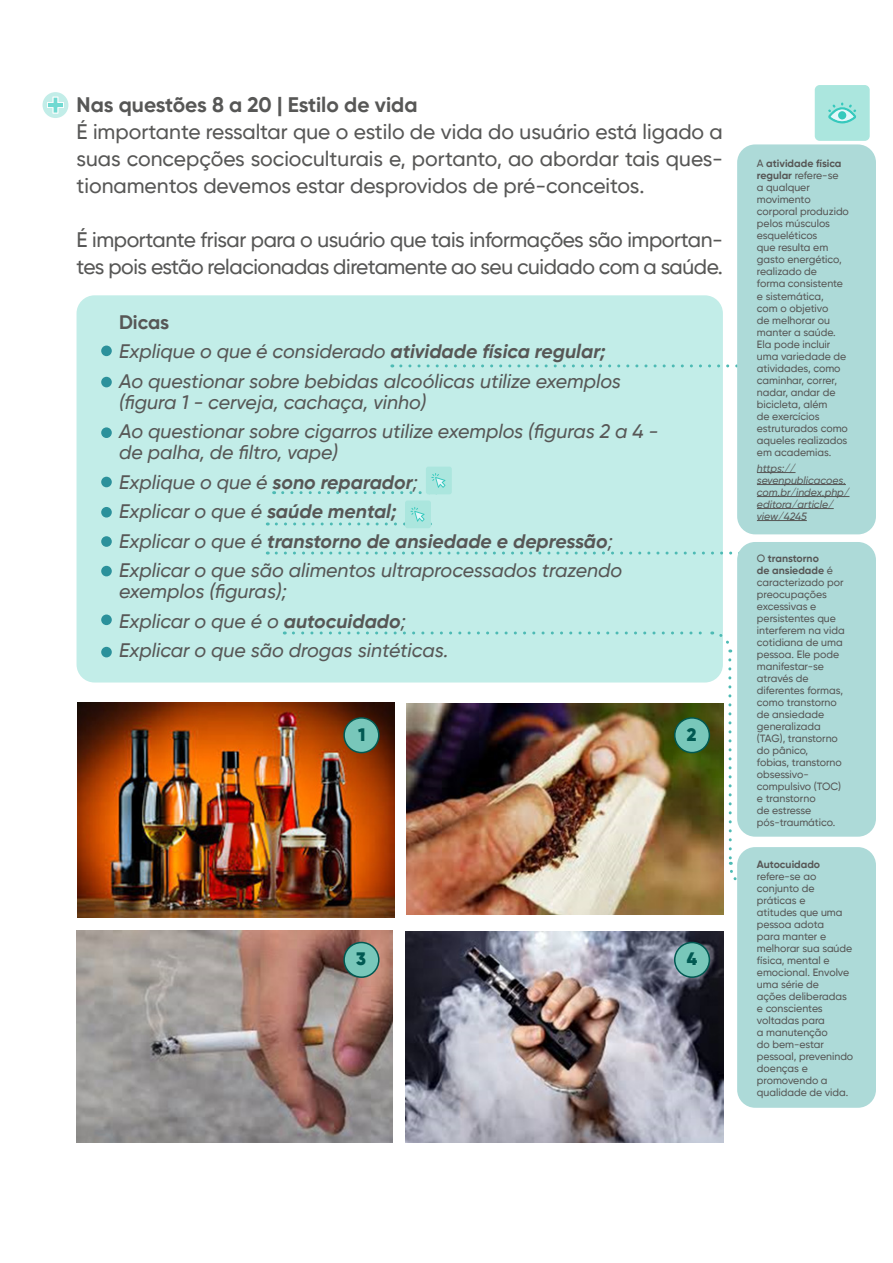
<style>
.page{position:relative;width:893px;height:1263px;background:#fff}
.page>*{position:absolute;margin:0;border:0;box-sizing:border-box;transform-origin:0 0}
.t1{font:500 21px/27px "Gilroy";letter-spacing:-.02em;color:#575756;text-align:justify}
.t2{font:700 21px "Gilroy";color:#575756}
.t3{font:italic 500 19.5px/29.5px "Gilroy";color:#575756}
.t4{font:900 18px "Gilroy";color:#005952}
.t5{font:500 10.5px/12px "Gilroy";color:#575756}
.t6{font:italic 500 10.5px/12px "Gilroy";color:#575756}
.t7{font:700 10.5px "Gilroy";color:#575756}
.s1{font-weight:700;font-style:normal}
.s2{font-weight:700}
</style>
<div class="page">
<div style="left:77px;top:295px;width:646px;height:387px;background:#c2ede8;border-radius:18px"></div>
<svg style="left:43px;top:92px;width:25px;height:26px"></svg>
<svg style="left:401px;top:364px;width:336px;height:3px"></svg>
<svg style="left:276px;top:551px;width:463px;height:3px"></svg>
<svg style="left:293px;top:631px;width:440px;height:21px"></svg>
<svg style="left:728px;top:660px;width:23px;height:221px"></svg>
<div style="left:815px;top:85px;width:55px;height:56px;background:#abe6de;border-radius:5px"></div>
<svg style="left:828px;top:103px;width:28px;height:20px"></svg>
<div style="left:838px;top:111px;width:8px;height:8px;background:#36c9bd;border-radius:50%"></div>
<div style="left:737px;top:144px;width:139px;height:390px;background:#addad8;border-radius:18px"></div>
<div style="left:737px;top:542px;width:139px;height:295px;background:#addad8;border-radius:18px"></div>
<div style="left:737px;top:847px;width:139px;height:261px;background:#addad8;border-radius:18px"></div>
<hr style="left:757px;top:472px;width:38px;height:1px;background:#575756">
<hr style="left:757px;top:484px;width:89px;height:1px;background:#575756">
<hr style="left:757px;top:496px;width:92px;height:1px;background:#575756">
<hr style="left:757px;top:508px;width:77px;height:1px;background:#575756">
<hr style="left:757px;top:520px;width:50px;height:1px;background:#575756">
<img style="left:77px;top:702px;width:318px;height:216px">
<img style="left:406px;top:703px;width:317px;height:212px">
<img style="left:77px;top:930px;width:315px;height:212px">
<img style="left:406px;top:931px;width:317px;height:211px">
<div style="left:675px;top:718px;width:34px;height:34px;background:#78c7ba;border-radius:50%"></div>
<div style="left:674px;top:717px;width:36px;height:36px;border:2px solid #005952;border-radius:50%"></div>
<div style="left:344px;top:718px;width:35px;height:34px;background:#78c7ba;border-radius:50%"></div>
<div style="left:343px;top:717px;width:36px;height:36px;border:2px solid #005952;border-radius:50%"></div>
<div style="left:344px;top:942px;width:35px;height:35px;background:#78c7ba;border-radius:50%"></div>
<div style="left:343px;top:942px;width:36px;height:36px;border:2px solid #005952;border-radius:50%"></div>
<div style="left:675px;top:942px;width:34px;height:35px;background:#78c7ba;border-radius:50%"></div>
<div style="left:674px;top:942px;width:36px;height:36px;border:2px solid #005952;border-radius:50%"></div>
<div style="left:405px;top:500px;width:26px;height:28px;background:#abe6de;border-radius:2px"></div>
<svg style="left:276px;top:507px;width:149px;height:18px"></svg>
<div style="left:426px;top:467px;width:26px;height:27px;background:#abe6de;border-radius:2px"></div>
<svg style="left:283px;top:473px;width:162px;height:21px"></svg>
<div style="left:101px;top:346px;width:11px;height:10px;background:#2b919b;border-radius:50%"></div>
<div style="left:101px;top:377px;width:11px;height:10px;background:#2b919b;border-radius:50%"></div>
<div style="left:101px;top:427px;width:11px;height:11px;background:#2b919b;border-radius:50%"></div>
<div style="left:101px;top:477px;width:11px;height:10px;background:#2b919b;border-radius:50%"></div>
<div style="left:101px;top:507px;width:11px;height:10px;background:#2b919b;border-radius:50%"></div>
<div style="left:101px;top:536px;width:11px;height:11px;background:#2b919b;border-radius:50%"></div>
<div style="left:101px;top:566px;width:11px;height:10px;background:#2b919b;border-radius:50%"></div>
<div style="left:101px;top:614px;width:11px;height:11px;background:#2b919b;border-radius:50%"></div>
<div style="left:101px;top:647px;width:11px;height:10px;background:#2b919b;border-radius:50%"></div>
<h1 class="t2" style="left:77px;top:92px;width:342px">Nas questões 8 a 20 | Estilo de vida</h1>
<h1 class="t1" style="left:77px;top:118px;width:648px">É importante ressaltar que o estilo de vida do usuário está ligado a suas concepções socioculturais e, portanto, ao abordar tais ques&shy;tionamentos devemos estar desprovidos de pré-conceitos.</h1>
<h1 class="t1" style="left:77px;top:226px;width:648px">É importante frisar para o usuário que tais informações são importan&shy;tes pois estão relacionadas diretamente ao seu cuidado com a saúde.</h1>
<h2 class="t3" style="left:119px;top:307px;width:504px"><span class="s1">Dicas<br></span>Explique o que é considerado <span class="s2">atividade física regular;<br></span>Ao questionar sobre bebidas alcoólicas utilize exemplos</h2>
<h2 class="t3" style="left:119px;top:387px;width:541px">(figura 1 - cerveja, cachaça, vinho)<br>Ao questionar sobre cigarros utilize exemplos (figuras 2 a 4 -</h2>
<h2 class="t3" style="left:119px;top:438px;width:505px">de palha, de filtro, vape)<br>Explique o que é <span class="s2">sono reparador</span>;<br>Explicar o que é <span class="s2">saúde mental;<br></span>Explicar o que é <span class="s2">transtorno de ansiedade e depressão</span>; Explicar o que são alimentos ultraprocessados trazendo</h2>
<h2 class="t3" style="left:119px;top:577px;width:331px">exemplos (figuras);<br>Explicar o que é o <span class="s2">autocuidado</span>;<br>Explicar o que são drogas sintéticas.</h2>
<h3 class="t4" style="left:358px;top:723px;width:9px">1</h3>
<h3 class="t4" style="left:687px;top:723px;width:11px">2</h3>
<h3 class="t4" style="left:356px;top:948px;width:11px">3</h3>
<h3 class="t4" style="left:687px;top:948px;width:12px">4</h3>
<p class="t5" style="left:757px;top:158px;width:94px">A <span class="s2">atividade física regular</span> refere-se<br>a qualquer movimento corporal produzido pelos músculos esqueléticos<br>que resulta em gasto energético, realizado de<br>forma consistente e sistemática,<br>com o objetivo<br>de melhorar ou manter a saúde.<br>Ela pode incluir uma variedade de atividades, como caminhar, correr, nadar, andar de bicicleta, além<br>de exercícios estruturados como aqueles realizados em academias.</p>
<p class="t6" style="left:757px;top:462px;width:94px">https:// sevenpublicacoes. com.br/index.php/ editora/article/ view/4245</p>
<p class="t5" style="left:757px;top:552px;width:89px">O <span class="s2">transtorno<br>de ansiedade</span> é caracterizado por preocupações excessivas e persistentes que interferem na vida cotidiana de uma pessoa. Ele pode manifestar-se através de diferentes formas, como transtorno de ansiedade generalizada (TAG), transtorno do pânico,<br>fobias, transtorno obsessivo&shy;compulsivo (TOC) e transtorno<br>de estresse pós-traumático.</p>
<p class="t7" style="left:757px;top:857px;width:65px">Autocuidado</p>
<p class="t5" style="left:757px;top:870px;width:98px">refere-se ao conjunto de práticas e<br>atitudes que uma pessoa adota<br>para manter e melhorar sua saúde física, mental e emocional. Envolve uma série de<br>ações deliberadas e conscientes voltadas para<br>a manutenção<br>do bem-estar pessoal, prevenindo doenças e promovendo a qualidade de vida.</p>
</div>
